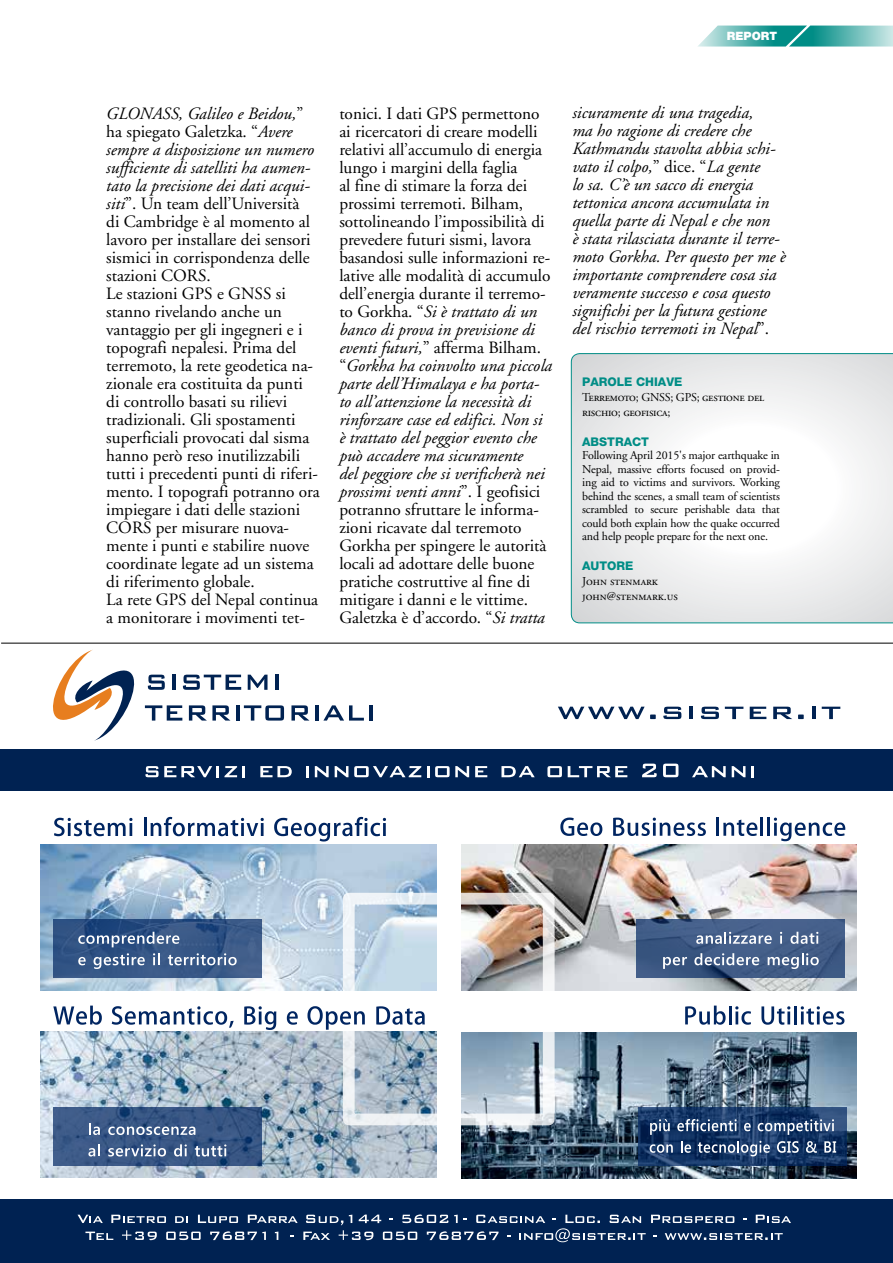
<style>
.page{position:relative;width:893px;height:1263px;background:#fff}
.page>*{position:absolute;margin:0;border:0;box-sizing:border-box;transform-origin:0 0}
.t1{font:17.25px/18px "Adobe Garamond";color:#000}
.t2{font:italic 17.25px/18px "Adobe Garamond";color:#000}
.t3{font:12px/13.5px "Adobe Garamond";letter-spacing:-.01em;color:#000;text-align:justify}
.t4{font:12px/15px "Adobe Garamond Regular SC";letter-spacing:-.02em;color:#000}
.t5{font:12px/15px "Adobe Garamond Regular SC";color:#000}
.t6{font:800 12px "Helvetica Neue";color:#008d86}
.t7{font:900 11.55px "Helvetica Neue";color:#fff}
.s1{font-style:italic}
.s2{font-style:normal}
</style>
<div class="page">
<svg style="left:698px;top:26px;width:195px;height:21px;background:#60b7b3"></svg>
<svg style="left:571px;top:353px;width:322px;height:270px"></svg>
<img style="left:461px;top:844px;width:396px;height:146px">
<img style="left:461px;top:1033px;width:396px;height:146px">
<img style="left:40px;top:844px;width:396px;height:146px">
<img style="left:40px;top:1032px;width:396px;height:145px">
<div style="left:343px;top:893px;width:212px;height:232px;border:12px solid #fff"></div>
<div style="left:0;top:1200px;width:893px;height:63px;background:#002252"></div>
<svg style="left:78px;top:1214px;width:713px;height:28px"></svg>
<div style="left:53px;top:919px;width:208px;height:59px;background:#002561;opacity:.7"></div>
<svg style="left:78px;top:932px;width:101px;height:15px;background:#607aa0"></svg>
<svg style="left:78px;top:957px;width:8px;height:8px"></svg>
<svg style="left:94px;top:953px;width:51px;height:16px"></svg>
<svg style="left:153px;top:953px;width:7px;height:12px"></svg>
<svg style="left:168px;top:953px;width:69px;height:12px"></svg>
<svg style="left:54px;top:818px;width:78px;height:18px"></svg>
<hr style="left:144px;top:818px;width:3px;height:18px;background:#002561">
<svg style="left:151px;top:817px;width:113px;height:19px"></svg>
<svg style="left:274px;top:817px;width:112px;height:24px"></svg>
<div style="left:53px;top:1107px;width:208px;height:58px;background:#002561;opacity:.7"></div>
<svg style="left:89px;top:1123px;width:11px;height:12px"></svg>
<svg style="left:108px;top:1126px;width:87px;height:9px"></svg>
<svg style="left:88px;top:1144px;width:12px;height:12px"></svg>
<svg style="left:108px;top:1144px;width:58px;height:12px"></svg>
<svg style="left:174px;top:1144px;width:13px;height:12px"></svg>
<svg style="left:195px;top:1144px;width:31px;height:12px"></svg>
<svg style="left:53px;top:1005px;width:49px;height:20px"></svg>
<svg style="left:112px;top:1006px;width:122px;height:22px"></svg>
<svg style="left:244px;top:1006px;width:32px;height:24px"></svg>
<svg style="left:287px;top:1011px;width:11px;height:14px"></svg>
<svg style="left:307px;top:1006px;width:58px;height:24px"></svg>
<svg style="left:376px;top:1006px;width:49px;height:19px"></svg>
<div style="left:636px;top:919px;width:208px;height:59px;background:#002561;opacity:.7"></div>
<svg style="left:696px;top:932px;width:76px;height:12px"></svg>
<svg style="left:780px;top:932px;width:2px;height:12px"></svg>
<svg style="left:790px;top:932px;width:28px;height:12px"></svg>
<svg style="left:663px;top:957px;width:24px;height:12px"></svg>
<svg style="left:694px;top:953px;width:65px;height:12px"></svg>
<svg style="left:768px;top:953px;width:51px;height:16px"></svg>
<svg style="left:560px;top:817px;width:42px;height:19px"></svg>
<svg style="left:613px;top:818px;width:93px;height:18px"></svg>
<svg style="left:717px;top:817px;width:46px;height:19px"></svg>
<hr style="left:767px;top:817px;width:3px;height:19px;background:#002561">
<svg style="left:774px;top:818px;width:71px;height:23px"></svg>
<div style="left:638px;top:1107px;width:208px;height:58px;background:#002561;opacity:.7"></div>
<svg style="left:650px;top:1119px;width:20px;height:16px"></svg>
<svg style="left:677px;top:1119px;width:60px;height:12px"></svg>
<svg style="left:744px;top:1123px;width:7px;height:8px"></svg>
<svg style="left:758px;top:1119px;width:76px;height:16px"></svg>
<svg style="left:650px;top:1144px;width:23px;height:9px"></svg>
<svg style="left:681px;top:1141px;width:10px;height:12px"></svg>
<svg style="left:698px;top:1141px;width:72px;height:15px"></svg>
<svg style="left:777px;top:1141px;width:22px;height:12px"></svg>
<svg style="left:806px;top:1141px;width:11px;height:12px"></svg>
<svg style="left:824px;top:1141px;width:12px;height:11px"></svg>
<svg style="left:685px;top:1005px;width:66px;height:20px"></svg>
<svg style="left:761px;top:1006px;width:29px;height:19px"></svg>
<hr style="left:794px;top:1005px;width:3px;height:19px;background:#002561">
<svg style="left:801px;top:1006px;width:43px;height:19px"></svg>
<div style="left:0;top:750px;width:893px;height:41px;background:#002252"></div>
<svg style="left:558px;top:707px;width:98px;height:12px"></svg>
<svg style="left:663px;top:707px;width:18px;height:12px"></svg>
<hr style="left:689px;top:707px;width:4px;height:12px;background:#002252">
<svg style="left:701px;top:707px;width:18px;height:12px"></svg>
<svg style="left:725px;top:707px;width:18px;height:12px"></svg>
<svg style="left:750px;top:707px;width:16px;height:12px"></svg>
<svg style="left:773px;top:707px;width:19px;height:12px"></svg>
<svg style="left:798px;top:714px;width:6px;height:5px"></svg>
<svg style="left:812px;top:707px;width:3px;height:12px"></svg>
<svg style="left:822px;top:707px;width:18px;height:12px"></svg>
<svg style="left:501px;top:766px;width:34px;height:11px"></svg>
<svg style="left:547px;top:766px;width:15px;height:11px"></svg>
<svg style="left:568px;top:766px;width:59px;height:11px"></svg>
<svg style="left:642px;top:764px;width:15px;height:13px"></svg>
<svg style="left:663px;top:764px;width:15px;height:13px"></svg>
<svg style="left:692px;top:766px;width:34px;height:11px"></svg>
<svg style="left:732px;top:766px;width:13px;height:11px"></svg>
<svg style="left:751px;top:766px;width:3px;height:11px"></svg>
<svg style="left:315px;top:766px;width:14px;height:11px"></svg>
<svg style="left:335px;top:766px;width:13px;height:11px"></svg>
<svg style="left:354px;top:766px;width:67px;height:11px"></svg>
<svg style="left:427px;top:766px;width:2px;height:11px"></svg>
<svg style="left:435px;top:766px;width:34px;height:11px"></svg>
<svg style="left:475px;top:766px;width:12px;height:11px"></svg>
<hr style="left:315px;top:705px;width:4px;height:15px;background:#002252">
<svg style="left:323px;top:705px;width:41px;height:15px"></svg>
<hr style="left:369px;top:705px;width:4px;height:15px;background:#002252">
<svg style="left:25px;top:649px;width:284px;height:128px"></svg>
<hr style="left:1px;top:643px;width:892px;height:1px;background:#000">
<p class="t7" style="left:727px;top:29px;width:52px">REPORT</p>
<p class="t1" style="left:106px;top:105px;width:215px"><span class="s1">GLONASS, Galileo e Beidou,</span>” ha spiegato Galetzka. “<span class="s1">Avere sempre a disposizione un numero sufficiente di satelliti ha aumen&shy;tato la precisione dei dati acqui&shy;siti</span>”. Un team dell’Università<br>di Cambridge è al momento al lavoro per installare dei sensori sismici in corrispondenza delle stazioni CORS.<br>Le stazioni GPS e GNSS si stanno rivelando anche un vantaggio per gli ingegneri e i topografi nepalesi. Prima del terremoto, la rete geodetica na&shy;zionale era costituita da punti di controllo basati su rilievi tradizionali. Gli spostamenti superficiali provocati dal sisma hanno però reso inutilizzabili tutti i precedenti punti di riferi&shy;mento. I topografi potranno ora impiegare i dati delle stazioni<br>CORS per misurare nuova&shy;mente i punti e stabilire nuove coordinate legate ad un sistema di riferimento globale.<br>La rete GPS del Nepal continua a monitorare i movimenti tet-</p>
<p class="t1" style="left:339px;top:105px;width:214px">tonici. I dati GPS permettono ai ricercatori di creare modelli relativi all’accumulo di energia lungo i margini della faglia<br>al fine di stimare la forza dei prossimi terremoti. Bilham, sottolineando l’impossibilità di prevedere futuri sismi, lavora basandosi sulle informazioni re&shy;lative alle modalità di accumulo dell’energia durante il terremo&shy;to Gorkha. “<span class="s1">Si è trattato di un banco di prova in previsione di eventi futuri,</span>” afferma Bilham. “<span class="s1">Gorkha ha coinvolto una piccola parte dell’Himalaya e ha porta&shy;to all’attenzione la necessità di rinforzare case ed edifici. Non si è trattato del peggior evento che può accadere ma sicuramente<br>del peggiore che si verificherà nei prossimi venti anni</span>”. I geofisici potranno sfruttare le informa&shy;zioni ricavate dal terremoto<br>Gorkha per spingere le autorità locali ad adottare delle buone pratiche costruttive al fine di mitigare i danni e le vittime.<br>Galetzka è d’accordo. “<span class="s1">Si tratta</span></p>
<p class="t2" style="left:572px;top:104px;width:215px">sicuramente di una tragedia,<br>ma ho ragione di credere che<br>Kathmandu stavolta abbia schi&shy;vato il colpo,<span class="s2">” dice. “</span>La gente<br>lo sa. C’è un sacco di energia tettonica ancora accumulata in quella parte di Nepal e che non<br>è stata rilasciata durante il terre&shy;moto Gorkha. Per questo per me è importante comprendere cosa sia veramente successo e cosa questo significhi per la futura gestione del rischio terremoti in Nepal<span class="s2">”.</span></p>
<p class="t6" style="left:582px;top:374px;width:102px">PAROLE CHIAVE</p>
<p class="t4" style="left:582px;top:390px;width:184px">Terremoto; GNSS; GPS; gestione del rischio; geofisica;</p>
<p class="t6" style="left:582px;top:434px;width:68px">ABSTRACT</p>
<p class="t3" style="left:582px;top:449px;width:199px">Following April 2015's major earthquake in Nepal, massive efforts focused on provid&shy;ing aid to victims and survivors. Working behind the scenes, a small team of scientists scrambled to secure perishable data that could both explain how the quake occurred and help people prepare for the next one.</p>
<p class="t6" style="left:582px;top:559px;width:53px">AUTORE</p>
<p class="t5" style="left:582px;top:574px;width:97px">John stenmark john@stenmark.us</p>
</div>
